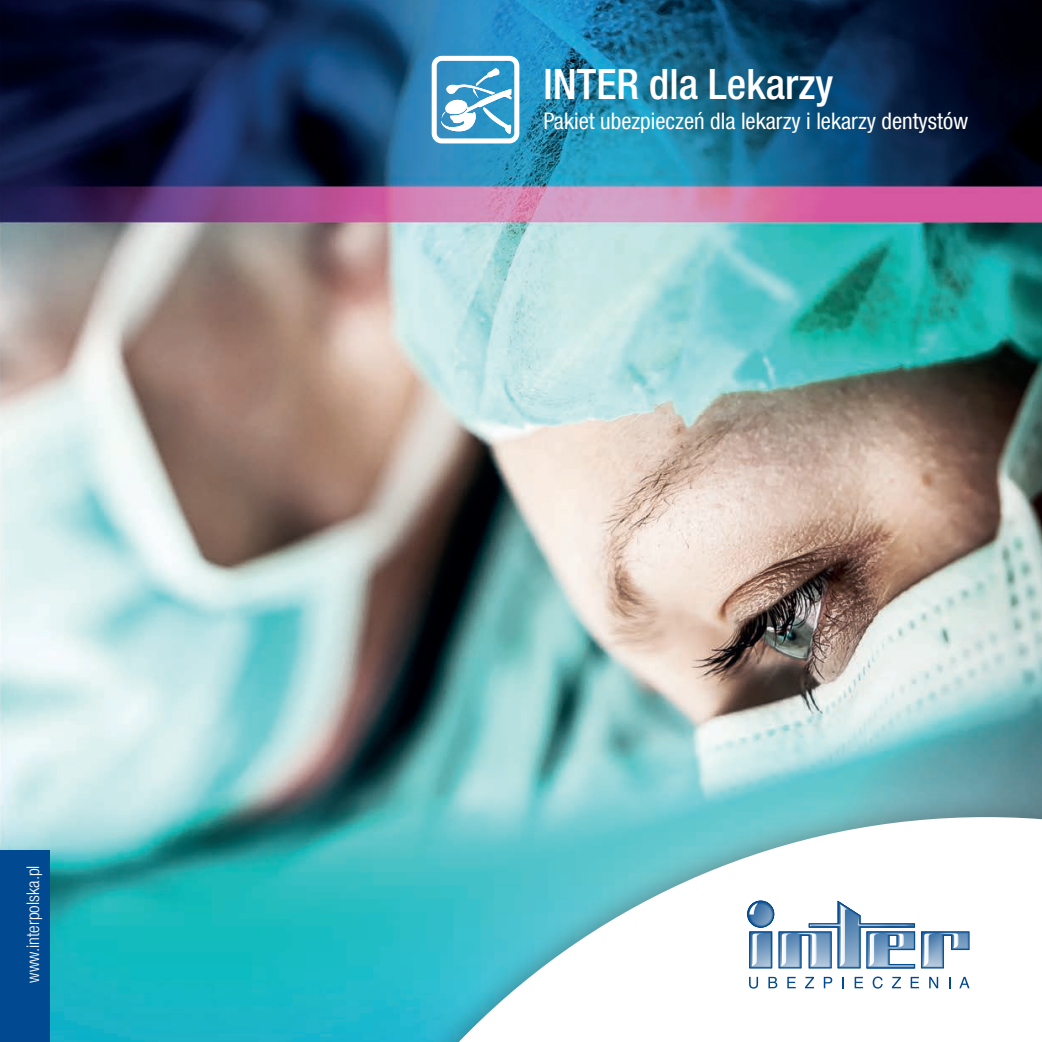
<style>
.page{position:relative;width:1042px;height:1042px;background:#fff}
.page>*{position:absolute;margin:0;border:0;box-sizing:border-box;transform-origin:0 0}
.t1{font:500 condensed 42px "Helvetica Neue LT Com";color:#fff}
.t2{font:condensed 22.75px "Helvetica Neue LT Com";color:#fff}
.t3{font:300 condensed 17.5px "Helvetica Neue LT Com";color:#fff}
</style>
<div class="page">
<img style="left:0;top:0;width:1042px;height:1042px">
<div style="left:0;top:850px;width:50px;height:192px;background:#014990"></div>
<svg style="left:432px;top:56px;width:87px;height:87px"></svg>
<div style="left:227px;top:789px;width:815px;height:253px;background:#231f20;opacity:.45"></div>
<svg style="left:255px;top:817px;width:787px;height:225px"></svg>
<svg style="left:749px;top:977px;width:9px;height:11px"></svg>
<svg style="left:768px;top:977px;width:9px;height:11px"></svg>
<svg style="left:787px;top:977px;width:9px;height:11px"></svg>
<svg style="left:805px;top:977px;width:9px;height:11px"></svg>
<svg style="left:824px;top:977px;width:8px;height:11px"></svg>
<svg style="left:842px;top:977px;width:2px;height:11px"></svg>
<svg style="left:854px;top:977px;width:9px;height:11px"></svg>
<svg style="left:872px;top:976px;width:10px;height:12px"></svg>
<svg style="left:892px;top:977px;width:9px;height:11px"></svg>
<svg style="left:910px;top:977px;width:9px;height:11px"></svg>
<svg style="left:929px;top:977px;width:9px;height:11px"></svg>
<svg style="left:959px;top:977px;width:10px;height:11px"></svg>
<svg style="left:921px;top:931px;width:48px;height:37px"></svg>
<svg style="left:747px;top:900px;width:168px;height:68px"></svg>
<img style="left:871px;top:933px;width:44px;height:29px">
<p class="t3" style="left:23px;top:982px;width:119px;rotate:-90deg">www.interpolska.pl</p>
<h1 class="t1" style="left:543px;top:60px;width:291px">INTER dla Lekarzy</h1>
<p class="t2" style="left:543px;top:108px;width:426px">Pakiet ubezpieczeń dla lekarzy i lekarzy dentystów</p>
</div>
